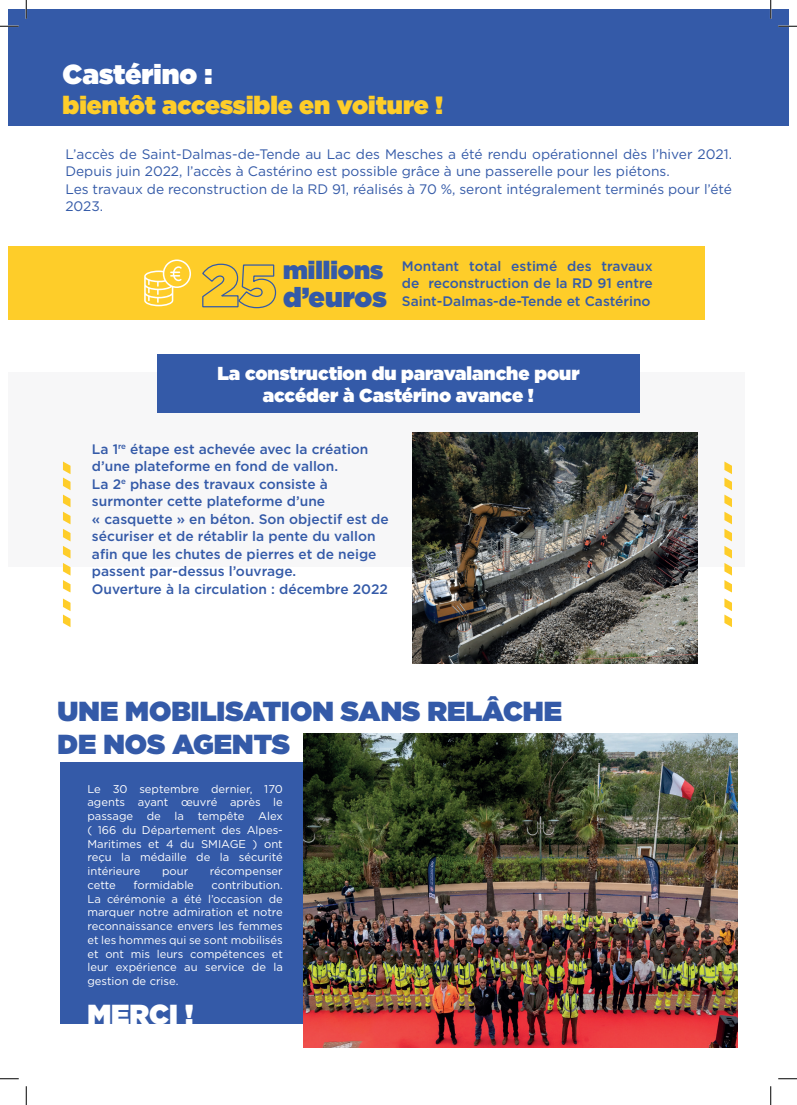
<style>
.page{position:relative;width:797px;height:1105px;background:#fff}
.page>*{position:absolute;margin:0;border:0;box-sizing:border-box;transform-origin:0 0}
.t1{font:900 27.5px/33px "Gotham";color:#345aa8}
.t2{font:900 27.5px "Gotham";color:#fff}
.t3{font:900 25px "Gotham";color:#fecd29}
.t4{font:900 25px "Gotham";color:#345aa8}
.t5{font:900 18.75px/22.1px "Gotham";color:#fff;text-align:center}
.t6{font:500 13.75px/17.5px "Gotham";color:#345aa8}
.t7{font:13.75px/17.5px "Gotham";color:#345aa8}
.t8{font:11.25px/13.8px "Gotham";color:#fff;text-align:justify}
.s1{font-size:59.5px}
</style>
<div class="page">
<div style="left:9px;top:9px;width:761px;height:116px;background:#345aa8"></div>
<div style="left:770px;top:9px;width:18px;height:116px;background:#345aa8"></div>
<div style="left:60px;top:762px;width:445px;height:261px;background:#345aa8"></div>
<div style="left:9px;top:372px;width:736px;height:194px;background:#f7f7f8"></div>
<svg style="left:724px;top:461px;width:8px;height:131px"></svg>
<svg style="left:724px;top:598px;width:8px;height:29px"></svg>
<svg style="left:63px;top:461px;width:7px;height:131px"></svg>
<svg style="left:63px;top:598px;width:7px;height:29px"></svg>
<div style="left:157px;top:355px;width:482px;height:58px;background:#345aa8"></div>
<img style="left:304px;top:734px;width:433px;height:313px">
<img style="left:412px;top:433px;width:285px;height:230px">
<div style="left:9px;top:246px;width:695px;height:73px;background:#fecd29"></div>
<svg style="left:144px;top:259px;width:47px;height:47px"></svg>
<svg style="left:0;top:25px;width:19px;height:2px"></svg>
<svg style="left:778px;top:25px;width:19px;height:2px"></svg>
<svg style="left:0;top:1078px;width:19px;height:1px"></svg>
<svg style="left:778px;top:1078px;width:19px;height:1px"></svg>
<svg style="left:25px;top:0;width:2px;height:19px"></svg>
<svg style="left:25px;top:1086px;width:2px;height:19px"></svg>
<svg style="left:770px;top:0;width:1px;height:19px"></svg>
<svg style="left:770px;top:1086px;width:1px;height:19px"></svg>
<h1 class="t2" style="left:63px;top:54px;width:151px">Castérino :</h1>
<h2 class="t3" style="left:63px;top:87px;width:382px">bientôt accessible en voiture !</h2>
<p class="t7" style="left:65px;top:145px;width:668px">L’accès de Saint-Dalmas-de-Tende au Lac des Mesches a été rendu opérationnel dès l’hiver 2021.<br>Depuis juin 2022, l’accès à Castérino est possible grâce à une passerelle pour les piétons.<br>Les travaux de reconstruction de la RD 91, réalisés à 70 %, seront intégralement terminés pour l’été 2023.</p>
<h1 class="t1" style="left:202px;top:280px;width:186px"><span class="s1">25</span> d’euros</h1>
<p class="t6" style="left:402px;top:257px;width:252px;text-align:justify">Montant total estimé des travaux de reconstruction de la RD 91 entre Saint-Dalmas-de-Tende et Castérino</p>
<h2 class="t4" style="left:283px;top:252px;width:102px">millions</h2>
<h3 class="t5" style="left:217px;top:362px;width:363px">La construction du paravalanche pour accéder à Castérino avance !</h3>
<p class="t6" style="left:92px;top:440px;width:298px">La 1<sup>re</sup> étape est achevée avec la création d’une plateforme en fond de vallon.<br>La 2<sup>e</sup> phase des travaux consiste à surmonter cette plateforme d’une<br>« casquette » en béton. Son objectif est de sécuriser et de rétablir la pente du vallon afin que les chutes de pierres et de neige passent par-dessus l’ouvrage.<br>Ouverture à la circulation : décembre 2022</p>
<h1 class="t1" style="left:58px;top:694px;width:506px">UNE MOBILISATION SANS RELÂCHE<br>DE NOS AGENTS</h1>
<p class="t8" style="left:87px;top:782px;width:197px">Le 30 septembre dernier, 170 agents ayant œuvré après le passage de la tempête Alex ( 166 du Département des Alpes-Maritimes et 4 du SMIAGE ) ont reçu la médaille de la sécurité intérieure</p>
<p class="t8" style="left:162px;top:864px;width:28px">pour</p>
<p class="t8" style="left:210px;top:864px;width:75px">récompenser</p>
<p class="t8" style="left:87px;top:878px;width:30px">cette</p>
<p class="t8" style="left:133px;top:878px;width:62px">formidable</p>
<p class="t8" style="left:87px;top:878px;width:197px;text-indent:124px">contribution.<br>La cérémonie a été l’occasion de marquer notre admiration et notre reconnaissance envers les femmes et les hommes qui se sont mobilisés et ont mis leurs compétences et leur expérience au service de la gestion de crise.</p>
<h1 class="t2" style="left:87px;top:994px;width:108px">MERCI !</h1>
</div>
